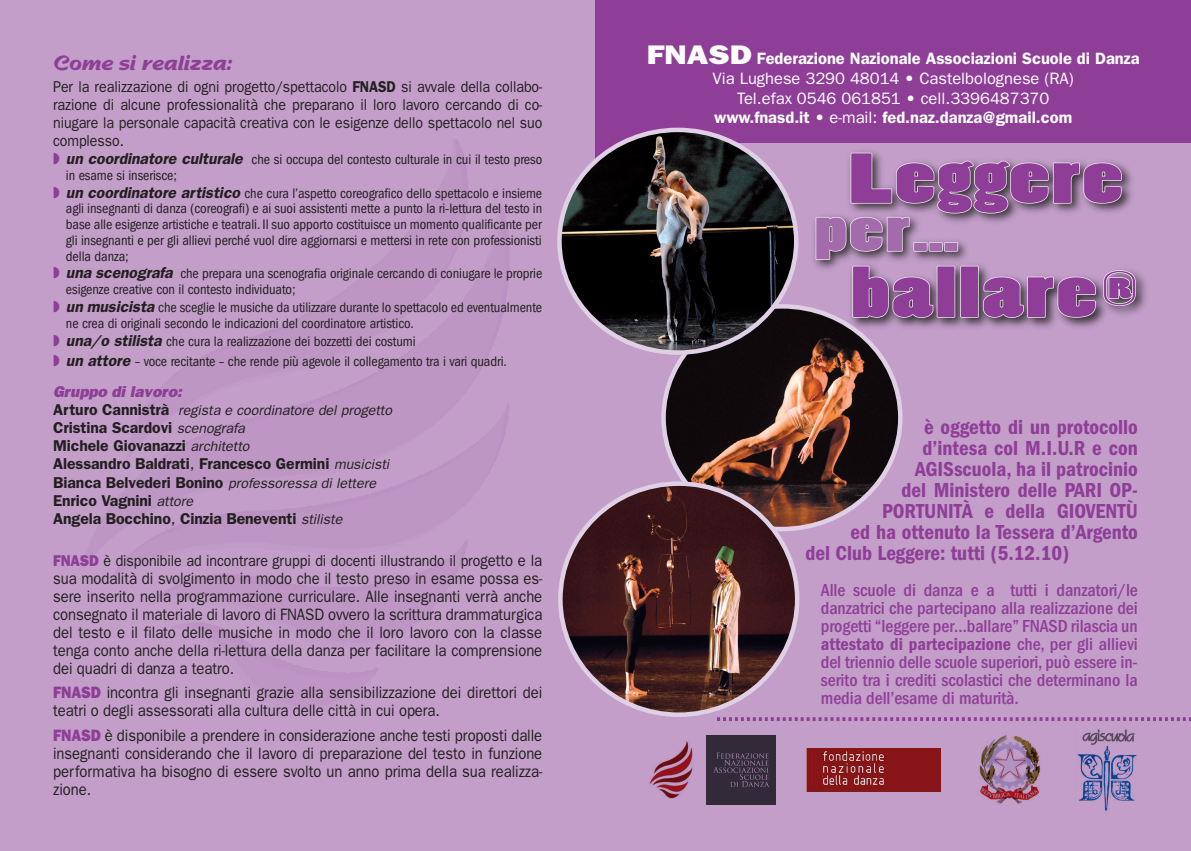
<style>
.page{position:relative;width:1191px;height:851px;background:#fff}
.page>*{position:absolute;margin:0;border:0;box-sizing:border-box;transform-origin:0 0}
.t1{font:66px "Poplar";letter-spacing:.02em;color:#8f3e97;scale:1.6 1}
.t2{font:55.5px "Poplar";color:#a46bac;scale:1.6 1}
.t3{font:600 condensed 21px "Franklin Gothic";color:#8f3e97}
.t4{font:700 21px "Nadianne";letter-spacing:-.005em;color:#8f3e97}
.t5{font:500 condensed 18px/18px "Franklin Gothic";letter-spacing:-.005em;color:#8f3e97;text-align:justify}
.t6{font:16.5px/18px "Franklin Gothic";letter-spacing:-.005em;color:#231f20;text-align:justify;scale:.9 1}
.t7{font:16.5px/19.8px "Franklin Gothic";color:#fff;text-align:center}
.t8{font:15.75px/18px "Franklin Gothic";letter-spacing:-.005em;color:#231f20;text-align:justify;scale:.9 1}
.t9{font:600 15.75px/18px "Franklin Gothic";letter-spacing:-.005em;color:#231f20}
.t10{font:italic 800 15.75px "Franklin Gothic";letter-spacing:-.005em;color:#8f3e97}
.t11{font:condensed 14.25px/15.8px "Franklin Gothic";letter-spacing:-.005em;color:#231f20}
.t12{font:italic 14.25px "Franklin Gothic";letter-spacing:-.005em;color:#231f20}
.s1{font-weight:600}
.s2{color:#8f3e97}
.s3{font-weight:600;font-style:italic;font-stretch:normal;font-size:15.75px}
.s4{font-weight:600;font-style:normal;font-size:15.75px}
.s5{font-weight:400;font-style:italic;font-size:14.25px}
.s6{font-weight:400}
.s7{font-weight:800;color:#8f3e97}
.s8{font-size:16.5px}
.s9{font-weight:800;font-size:27px}
</style>
<div class="page">
<div style="left:595px;top:137px;width:596px;height:713px;background:#c29ec9"></div>
<div style="left:0;top:0;width:598px;height:850px;background:#c29ec9"></div>
<img style="left:663px;top:306px;width:237px;height:223px;border-radius:50%">
<div style="left:810px;top:146px;width:340px;height:186px;background:#231f20;opacity:.85"></div>
<svg style="left:815px;top:152px;width:321px;height:166px"></svg>
<div style="left:595px;top:0;width:596px;height:142px;background:#8f3e97"></div>
<img style="left:649px;top:735px;width:126px;height:69px">
<img style="left:979px;top:735px;width:61px;height:69px">
<img style="left:1077px;top:729px;width:60px;height:82px">
<img style="left:806px;top:748px;width:134px;height:43px">
<svg style="left:717px;top:717px;width:474px;height:3px"></svg>
<div style="left:595px;top:121px;width:53px;height:50px;background:#8f3e97"></div>
<img style="left:559px;top:130px;width:237px;height:222px;border-radius:50%">
<img style="left:560px;top:483px;width:237px;height:231px;border-radius:50%">
<h3 class="t4" style="left:53px;top:50px;width:181px">Come si realizza:</h3>
<p class="t8" style="left:53px;top:77px;width:545px">Per la realizzazione di ogni progetto/spettacolo <span class="s1">FNASD</span> si avvale della collabo&shy;razione di alcune professionalità che preparano il loro lavoro cercando di co&shy;niugare la personale capacità creativa con le esigenze dello spettacolo nel suo complesso.</p>
<p class="t11" style="left:66px;top:151px;width:478px;text-indent:-13px"><span class="s2">◗</span> <span class="s3">un coordinatore culturale</span> che si occupa del contesto culturale in cui il testo preso in esame si inserisce;</p>
<p class="t11" style="left:66px;top:185px;width:478px;text-align:justify;text-indent:-13px"><span class="s2">◗</span> <span class="s3">un coordinatore artistico</span> che cura l’aspetto coreografico dello spettacolo e insieme agli insegnanti di danza (coreografi) e ai suoi assistenti mette a punto la ri-lettura del testo in base alle esigenze artistiche e teatrali. Il suo apporto costituisce un momento qualificante per gli insegnanti e per gli allievi perché vuol dire aggiornarsi e mettersi in rete con professionisti della danza;</p>
<p class="t11" style="left:66px;top:266px;width:478px;text-indent:-13px"><span class="s2">◗</span> <span class="s3">una scenografa</span> che prepara una scenografia originale cercando di coniugare le proprie esigenze creative con il contesto individuato;</p>
<p class="t11" style="left:66px;top:299px;width:478px;text-indent:-13px"><span class="s2">◗</span> <span class="s3">un musicista</span> che sceglie le musiche da utilizzare durante lo spettacolo ed eventualmente ne crea di originali secondo le indicazioni del coordinatore artistico.</p>
<p class="t11" style="left:53px;top:331px;width:455px;line-height:20.1px"><span class="s2">◗</span> <span class="s3">una/o stilista</span> che cura la realizzazione dei bozzetti dei costumi<br><span class="s2">◗</span> <span class="s3">un attore</span> – voce recitante – che rende più agevole il collegamento tra i vari quadri.</p>
<p class="t10" style="left:53px;top:382px;width:130px">Gruppo di lavoro:</p>
<p class="t12" style="left:53px;top:402px;width:340px"><span class="s4">Arturo Cannistrà</span> regista e coordinatore del progetto</p>
<p class="t9" style="left:53px;top:418px;width:338px">Cristina Scardovi <span class="s5">scenografa<br></span>Michele Giovanazzi <span class="s5">architetto<br></span>Alessandro Baldrati<span class="s6">,</span> Francesco Germini <span class="s5">musicisti</span></p>
<p class="t12" style="left:53px;top:474px;width:324px"><span class="s4">Bianca Belvederi Bonino</span> professoressa di lettere</p>
<p class="t9" style="left:53px;top:490px;width:291px">Enrico Vagnini <span class="s5">attore<br></span>Angela Bocchino<span class="s6">,</span> Cinzia Beneventi <span class="s5">stiliste</span></p>
<p class="t8" style="left:53px;top:551px;width:545px"><span class="s7">FNASD</span> è disponibile ad incontrare gruppi di docenti illustrando il pro<span class="s8">getto e la</span></p>
<p class="t6" style="left:53px;top:569px;width:545px">sua modalità di svolgimento in modo che il testo preso in esame possa es&shy;sere inserito nella programmazione curriculare. Alle insegnanti verrà anche consegnato il materiale di lavoro di FNASD ovvero la scrittura drammaturgica del testo e il filato delle musiche in modo che il loro lavoro con la classe tenga conto anche della ri-lettura della danza per facilitare la comprensione dei quadri di danza a teatro.</p>
<p class="t6" style="left:53px;top:683px;width:545px"><span class="s7">FNASD</span> incontra gli insegnanti grazie alla sensibilizzazione dei direttori dei teatri o degli assessorati alla cultura delle città in cui opera.</p>
<p class="t6" style="left:53px;top:725px;width:545px"><span class="s7">FNASD</span> è disponibile a prendere in considerazione anche testi proposti dalle insegnanti considerando che il lavoro di preparazione del testo in funzione performativa ha bisogno di essere svolto un anno prima della sua realizza&shy;zione.</p>
<p class="t7" style="left:647px;top:48px;width:494px"><span class="s9">FNASD</span> <span class="s1">Federazione Nazionale Associazioni Scuole di Danza </span>Via Lughese 3290 48014 • Castelbolognese (RA)<br>Tel.efax 0546 061851 • cell.3396487370<br><span class="s1">www.fnasd.it</span> • e-mail: <span class="s1">fed.naz.danza@gmail.com</span></p>
<h1 class="t1" style="left:849px;top:142px;width:172px">Leggere</h1>
<h2 class="t2" style="left:814px;top:200px;width:92px">per…</h2>
<h1 class="t1" style="left:851px;top:256px;width:180px">ballare<sup>®</sup></h1>
<h3 class="t3" style="left:924px;top:415px;width:215px">è oggetto di un protocollo</h3>
<h3 class="t3" style="left:922px;top:436px;width:217px">d’intesa col M.I.U.R e con</h3>
<h3 class="t3" style="left:915px;top:457px;width:224px">AGISscuola, ha il patrocinio</h3>
<h3 class="t3" style="left:901px;top:478px;width:238px">del Ministero delle PARI OP-</h3>
<h3 class="t3" style="left:882px;top:499px;width:257px">PORTUNITÀ e della GIOVENTÙ</h3>
<h3 class="t3" style="left:850px;top:520px;width:289px">ed ha ottenuto la Tessera d’Argento</h3>
<h3 class="t3" style="left:805px;top:541px;width:265px">del Club Leggere: tutti (5.12.10)</h3>
<p class="t5" style="left:821px;top:581px;width:318px">Alle scuole di danza e a tutti i danzatori/le danzatrici che partecipano alla realizzazione dei progetti “leggere per…ballare” FNASD rilascia un <span class="s1">attestato di partecipazione</span> che, per gli allievi del triennio delle scuole superiori, può essere in&shy;serito tra i crediti scolastici che determinano la media dell’esame di maturità.</p>
</div>
